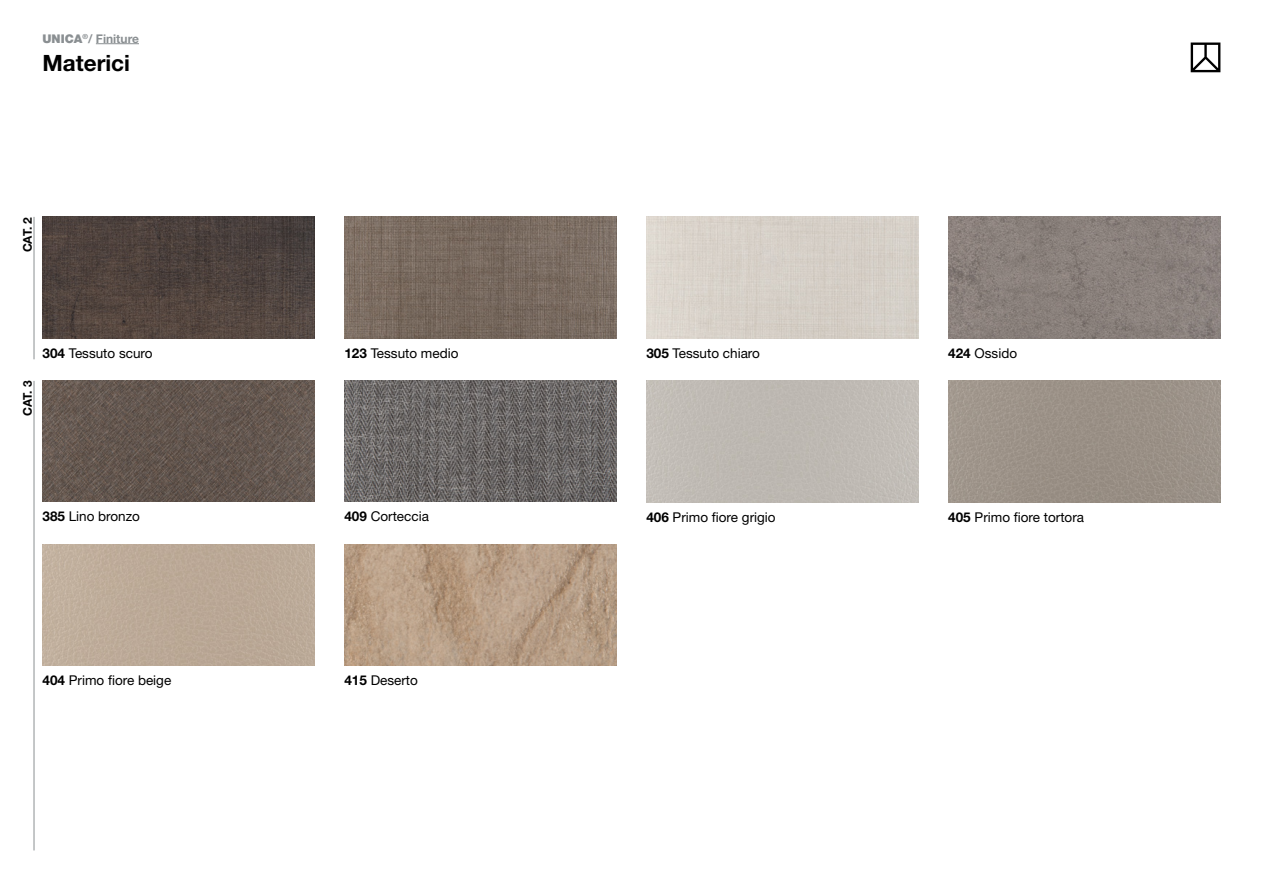
<style>
.page{position:relative;width:1263px;height:893px;background:#fff}
.page>*{position:absolute;margin:0;border:0;box-sizing:border-box;transform-origin:0 0}
.t1{font:700 22.5px "Helvetica Neue LT Std";color:#000}
.t2{font:13.5px "Helvetica Neue LT Std";color:#000}
.t3{font:700 12px "Helvetica Neue LT Std";color:#8a8f92}
.t4{font:700 12px "Helvetica Neue LT Std";color:#000}
.s1{font-weight:900}
.s2{font-weight:700}
</style>
<div class="page">
<img style="left:344px;top:217px;width:273px;height:121px">
<img style="left:646px;top:217px;width:272px;height:121px">
<img style="left:43px;top:381px;width:271px;height:121px">
<img style="left:43px;top:217px;width:272px;height:121px">
<img style="left:43px;top:544px;width:272px;height:121px">
<div style="left:948px;top:381px;width:272px;height:121px;background:#9c9288"></div>
<img style="left:948px;top:217px;width:272px;height:121px">
<div style="left:646px;top:381px;width:272px;height:121px;background:#bfbab4"></div>
<img style="left:344px;top:381px;width:272px;height:121px">
<img style="left:344px;top:544px;width:273px;height:121px">
<hr style="left:96px;top:43px;width:43px;height:1px;background:#8a8f92">
<hr style="left:34px;top:217px;width:1px;height:142px;background:#8a8f92">
<hr style="left:34px;top:381px;width:1px;height:469px;background:#8a8f92">
<svg style="left:1191px;top:43px;width:29px;height:29px"></svg>
<p class="t3" style="left:43px;top:31px;width:98px"><span class="s1">UNICA</span><sup>®</sup>/ Finiture</p>
<h1 class="t1" style="left:43px;top:49px;width:89px">Materici</h1>
<p class="t4" style="left:20px;top:252px;width:37px;rotate:-90deg">CAT. 2</p>
<p class="t4" style="left:20px;top:416px;width:37px;rotate:-90deg">CAT. 3</p>
<p class="t2" style="left:43px;top:345px;width:112px"><span class="s2">304</span> Tessuto scuro</p>
<p class="t2" style="left:344px;top:345px;width:116px"><span class="s2">123</span> Tessuto medio</p>
<p class="t2" style="left:646px;top:345px;width:115px"><span class="s2">305</span> Tessuto chiaro</p>
<p class="t2" style="left:948px;top:345px;width:70px"><span class="s2">424</span> Ossido</p>
<p class="t2" style="left:43px;top:508px;width:99px"><span class="s2">385</span> Lino bronzo</p>
<p class="t2" style="left:344px;top:508px;width:86px"><span class="s2">409</span> Corteccia</p>
<p class="t2" style="left:646px;top:509px;width:131px"><span class="s2">406</span> Primo fiore grigio</p>
<p class="t2" style="left:948px;top:509px;width:137px"><span class="s2">405</span> Primo fiore tortora</p>
<p class="t2" style="left:43px;top:672px;width:130px"><span class="s2">404</span> Primo fiore beige</p>
<p class="t2" style="left:344px;top:672px;width:75px"><span class="s2">415</span> Deserto</p>
</div>
